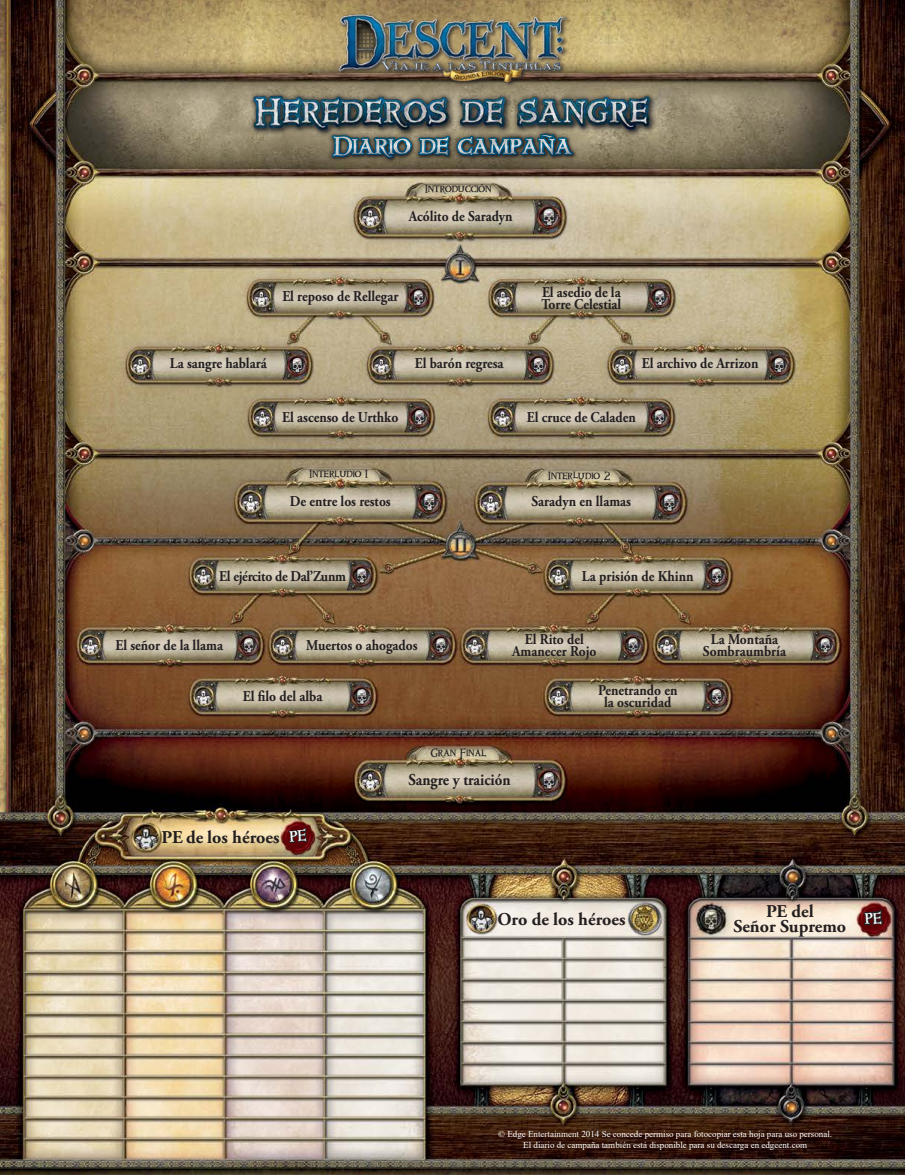
<style>
.page{position:relative;width:905px;height:1175px;background:#fff}
.page>*{position:absolute;margin:0;border:0;box-sizing:border-box;transform-origin:0 0}
.t1{font:500 24px "Windlass Edge";color:#fff}
.t2{font:700 18px/15px "Adobe Garamond Pro";color:#231f20;text-align:center}
.t3{font:700 16.5px "Adobe Garamond Pro";color:#231f20;scale:.9 1}
.t4{font:700 15px/12px "Adobe Garamond Pro";color:#231f20;text-align:center;scale:.9 1}
.t5{font:700 15px "Adobe Garamond Pro";letter-spacing:-.02em;color:#231f20;scale:.9 1}
.t6{font:500 10.5px "Windlass Edge";color:#231f20;scale:.9 1}
.t7{font:9px/10.8px "Times New Roman";color:#fff;text-align:center}
</style>
<div class="page">
<img style="left:0;top:0;width:904px;height:1174px">
<img style="left:0;top:474px;width:9px;height:700px">
<img style="left:333px;top:5px;width:235px;height:86px">
<div style="left:248px;top:91px;width:409px;height:48px;background:#231f20;opacity:.75"></div>
<img style="left:222px;top:93px;width:460px;height:41px">
<svg style="left:589px;top:123px;width:15px;height:53px"></svg>
<div style="left:315px;top:123px;width:274px;height:54px;background:#231f20;opacity:.45"></div>
<svg style="left:288px;top:826px;width:20px;height:18px"></svg>
<svg style="left:862px;top:907px;width:22px;height:20px"></svg>
<h1 class="t1" style="left:333px;top:129px;width:240px">Diario de campaña</h1>
<p class="t6" style="left:425px;top:182px;width:75px">Introducción</p>
<p class="t4" style="left:409px;top:210px;width:117px">Acólito de Saradyn</p>
<p class="t4" style="left:282px;top:291px;width:130px">El reposo de Rellegar</p>
<p class="t4" style="left:170px;top:358px;width:109px">La sangre hablará</p>
<p class="t4" style="left:415px;top:358px;width:100px">El barón regresa</p>
<p class="t4" style="left:541px;top:286px;width:90px;text-align:left">El asedio de la<br>Torre Celestial</p>
<p class="t4" style="left:641px;top:358px;width:131px">El archivo de Arrizon</p>
<p class="t4" style="left:282px;top:411px;width:130px">El ascenso de Urthko</p>
<p class="t4" style="left:527px;top:411px;width:122px">El cruce de Caladen</p>
<p class="t6" style="left:309px;top:467px;width:66px">Interludio 1</p>
<p class="t6" style="left:548px;top:468px;width:71px">Interludio 2</p>
<p class="t4" style="left:290px;top:495px;width:114px">De entre los restos</p>
<p class="t4" style="left:531px;top:495px;width:112px">Saradyn en llamas</p>
<p class="t5" style="left:219px;top:567px;width:142px">El ejército de Dal’Zunm</p>
<p class="t4" style="left:582px;top:570px;width:126px">La prisión de Khinn</p>
<p class="t4" style="left:512px;top:633px;width:95px">El Rito del<br>Amanecer Rojo</p>
<p class="t4" style="left:115px;top:639px;width:121px">El señor de la llama</p>
<p class="t4" style="left:306px;top:639px;width:125px">Muertos o ahogados</p>
<p class="t4" style="left:243px;top:690px;width:90px">El filo del alba</p>
<p class="t4" style="left:598px;top:684px;width:90px">Penetrando en la oscuridad</p>
<p class="t6" style="left:431px;top:745px;width:63px">Gran Final</p>
<p class="t2" style="left:162px;top:830px;width:119px">PE de los héroes</p>
<p class="t3" style="left:408px;top:770px;width:115px">Sangre y traición</p>
<p class="t4" style="left:703px;top:633px;width:94px">La Montaña<br>Sombraumbría</p>
<p class="t2" style="left:497px;top:912px;width:130px">Oro de los héroes</p>
<p class="t2" style="left:733px;top:903px;width:114px">PE del<br>Señor Supremo</p>
<p class="t7" style="left:498px;top:1128px;width:335px">© Edge Entertainment 2014 Se concede permiso para fotocopiar esta hoja para uso personal.<br>El diario de campaña también está disponible para su descarga en edgeent.com</p>
</div>
